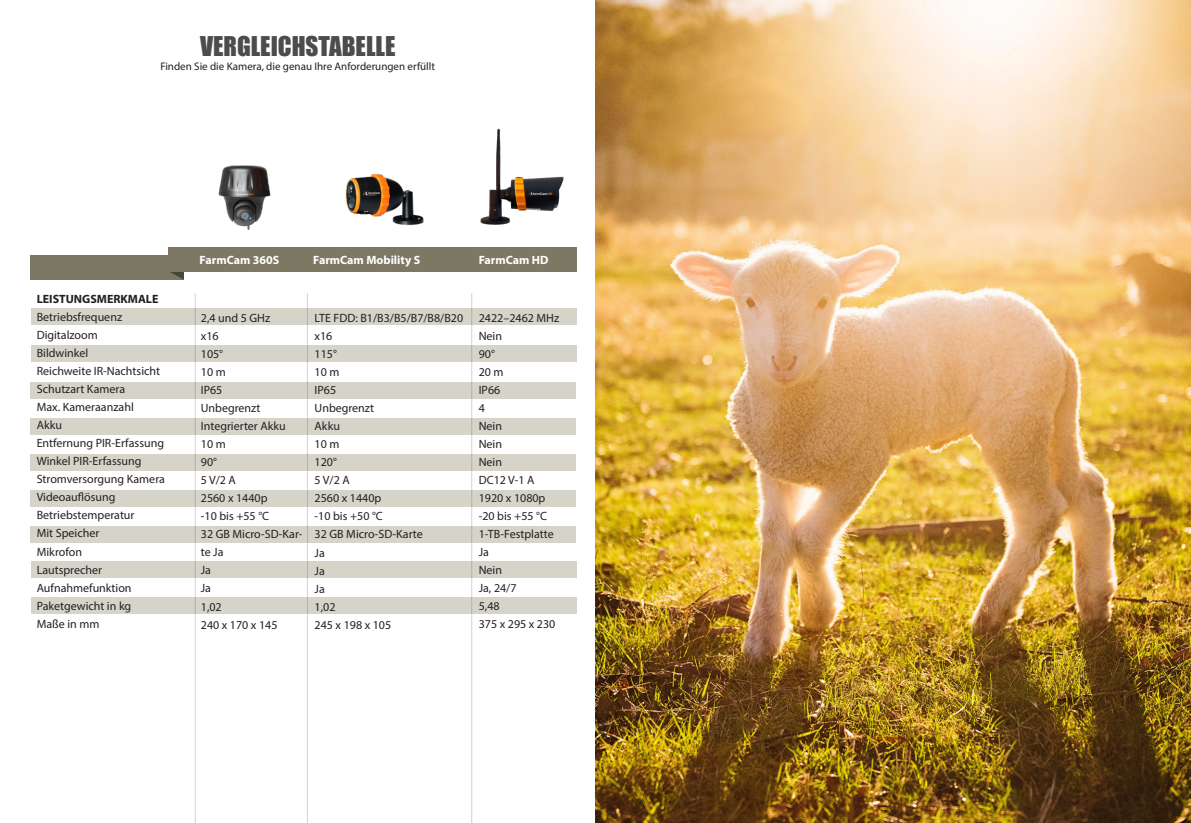
<style>
.page{position:relative;width:1191px;height:823px;background:#fff}
.page>*{position:absolute;margin:0;border:0;box-sizing:border-box;transform-origin:0 0}
.t1{font:25px "Impact";color:#4b4c4d}
.t2{font:12px/18px "Myriad Pro";color:#231f20}
.t3{font:700 12px "Myriad Pro";color:#fff}
.t4{font:700 12px "Myriad Pro";color:#231f20}
.t5{font:11px "Myriad Pro";color:#231f20}
</style>
<div class="page">
<div style="left:31px;top:561px;width:545px;height:17px;background:#d6d4c9"></div>
<div style="left:31px;top:597px;width:545px;height:16px;background:#d6d4c9"></div>
<div style="left:31px;top:526px;width:545px;height:16px;background:#d6d4c9"></div>
<div style="left:31px;top:490px;width:545px;height:16px;background:#d6d4c9"></div>
<div style="left:31px;top:454px;width:545px;height:16px;background:#d6d4c9"></div>
<div style="left:31px;top:417px;width:545px;height:17px;background:#d6d4c9"></div>
<div style="left:31px;top:381px;width:545px;height:17px;background:#d6d4c9"></div>
<div style="left:31px;top:345px;width:545px;height:17px;background:#d6d4c9"></div>
<div style="left:31px;top:308px;width:545px;height:17px;background:#d6d4c9"></div>
<div style="left:31px;top:255px;width:153px;height:24px;background:#7b7763"></div>
<svg style="left:170px;top:272px;width:14px;height:7px"></svg>
<div style="left:168px;top:247px;width:408px;height:24px;background:#7d7864"></div>
<hr style="left:307px;top:293px;width:1px;height:529px;background:#213f49">
<hr style="left:471px;top:293px;width:1px;height:529px;background:#213f49">
<hr style="left:195px;top:293px;width:1px;height:529px;background:#213f49">
<img style="left:345px;top:174px;width:79px;height:52px">
<img style="left:480px;top:128px;width:84px;height:97px">
<img style="left:218px;top:165px;width:53px;height:65px">
<img style="left:595px;top:0;width:596px;height:822px">
<p class="t1" style="left:200px;top:27px;width:197px">VERGLEICHSTABELLE</p>
<p class="t5" style="left:160px;top:59px;width:276px">Finden Sie die Kamera, die genau Ihre Anforderungen erfüllt</p>
<p class="t4" style="left:37px;top:291px;width:123px">LEISTUNGSMERKMALE</p>
<p class="t2" style="left:37px;top:308px;width:87px">Betriebsfrequenz</p>
<p class="t2" style="left:37px;top:326px;width:63px">Digitalzoom</p>
<p class="t2" style="left:37px;top:344px;width:53px">Bildwinkel</p>
<p class="t2" style="left:37px;top:362px;width:125px">Reichweite IR-Nachtsicht</p>
<p class="t2" style="left:37px;top:380px;width:90px">Schutzart Kamera</p>
<p class="t2" style="left:37px;top:398px;width:99px">Max. Kameraanzahl</p>
<p class="t2" style="left:37px;top:416px;width:27px">Akku</p>
<p class="t2" style="left:37px;top:434px;width:129px">Entfernung PIR-Erfassung</p>
<p class="t2" style="left:37px;top:452px;width:106px">Winkel PIR-Erfassung</p>
<p class="t2" style="left:37px;top:470px;width:130px">Stromversorgung Kamera</p>
<p class="t2" style="left:37px;top:488px;width:80px">Videoauflösung</p>
<p class="t2" style="left:37px;top:506px;width:99px">Betriebstemperatur</p>
<p class="t2" style="left:37px;top:524px;width:64px">Mit Speicher</p>
<p class="t2" style="left:37px;top:542px;width:47px">Mikrofon</p>
<p class="t2" style="left:37px;top:560px;width:67px">Lautsprecher</p>
<p class="t2" style="left:37px;top:578px;width:96px">Aufnahmefunktion</p>
<p class="t2" style="left:37px;top:596px;width:96px">Paketgewicht in kg<br>Maße in mm</p>
<p class="t3" style="left:200px;top:251px;width:81px">FarmCam 360S</p>
<p class="t3" style="left:313px;top:251px;width:108px">FarmCam Mobility S</p>
<p class="t3" style="left:479px;top:251px;width:71px">FarmCam HD</p>
<p class="t2" style="left:201px;top:309px;width:71px">2,4 und 5 GHz</p>
<p class="t2" style="left:201px;top:327px;width:19px">x16</p>
<p class="t2" style="left:201px;top:345px;width:24px">105°</p>
<p class="t2" style="left:201px;top:363px;width:26px">10 m</p>
<p class="t2" style="left:201px;top:381px;width:23px">IP65</p>
<p class="t2" style="left:201px;top:399px;width:61px">Unbegrenzt</p>
<p class="t2" style="left:201px;top:417px;width:86px">Integrierter Akku</p>
<p class="t2" style="left:201px;top:435px;width:26px">10 m</p>
<p class="t2" style="left:201px;top:453px;width:18px">90°</p>
<p class="t2" style="left:201px;top:471px;width:37px">5 V/2 A</p>
<p class="t2" style="left:201px;top:489px;width:68px">2560 x 1440p</p>
<p class="t2" style="left:201px;top:507px;width:70px">-10 bis +55 °C</p>
<p class="t2" style="left:201px;top:525px;width:103px">32 GB Micro-SD-Kar&shy;te Ja</p>
<p class="t2" style="left:201px;top:561px;width:12px">Ja</p>
<p class="t2" style="left:201px;top:579px;width:12px">Ja</p>
<p class="t2" style="left:201px;top:597px;width:22px">1,02</p>
<p class="t2" style="left:201px;top:615px;width:78px">240 x 170 x 145</p>
<p class="t2" style="left:314px;top:309px;width:150px">LTE FDD: B1/B3/B5/B7/B8/B20</p>
<p class="t2" style="left:314px;top:327px;width:19px">x16</p>
<p class="t2" style="left:314px;top:345px;width:24px">115°</p>
<p class="t2" style="left:314px;top:363px;width:26px">10 m</p>
<p class="t2" style="left:314px;top:381px;width:23px">IP65</p>
<p class="t2" style="left:314px;top:399px;width:61px">Unbegrenzt</p>
<p class="t2" style="left:314px;top:417px;width:27px">Akku</p>
<p class="t2" style="left:314px;top:435px;width:26px">10 m</p>
<p class="t2" style="left:314px;top:453px;width:24px">120°</p>
<p class="t2" style="left:314px;top:471px;width:37px">5 V/2 A</p>
<p class="t2" style="left:314px;top:489px;width:68px">2560 x 1440p</p>
<p class="t2" style="left:314px;top:507px;width:70px">-10 bis +50 °C</p>
<p class="t2" style="left:314px;top:525px;width:110px">32 GB Micro-SD-Karte</p>
<p class="t2" style="left:314px;top:543px;width:12px">Ja</p>
<p class="t2" style="left:314px;top:561px;width:12px">Ja</p>
<p class="t2" style="left:314px;top:579px;width:12px">Ja</p>
<p class="t2" style="left:314px;top:597px;width:22px">1,02</p>
<p class="t2" style="left:314px;top:615px;width:78px">245 x 198 x 105</p>
<p class="t2" style="left:479px;top:308px;width:82px">2422–2462 MHz<br>Nein</p>
<p class="t2" style="left:479px;top:344px;width:18px">90°</p>
<p class="t2" style="left:479px;top:362px;width:26px">20 m</p>
<p class="t2" style="left:479px;top:380px;width:23px">IP66</p>
<p class="t2" style="left:479px;top:398px;width:8px">4</p>
<p class="t2" style="left:479px;top:416px;width:25px">Nein</p>
<p class="t2" style="left:479px;top:434px;width:25px">Nein</p>
<p class="t2" style="left:479px;top:452px;width:25px">Nein</p>
<p class="t2" style="left:479px;top:470px;width:57px">DC12 V-1 A</p>
<p class="t2" style="left:479px;top:488px;width:70px">1920 x 1080p -20 bis +55 °C</p>
<p class="t2" style="left:479px;top:524px;width:76px">1-TB-Festplatte</p>
<p class="t2" style="left:479px;top:542px;width:12px">Ja</p>
<p class="t2" style="left:479px;top:560px;width:25px">Nein</p>
<p class="t2" style="left:479px;top:578px;width:39px">Ja, 24/7</p>
<p class="t2" style="left:479px;top:596px;width:22px">5,48</p>
<p class="t2" style="left:479px;top:614px;width:78px">375 x 295 x 230</p>
</div>
